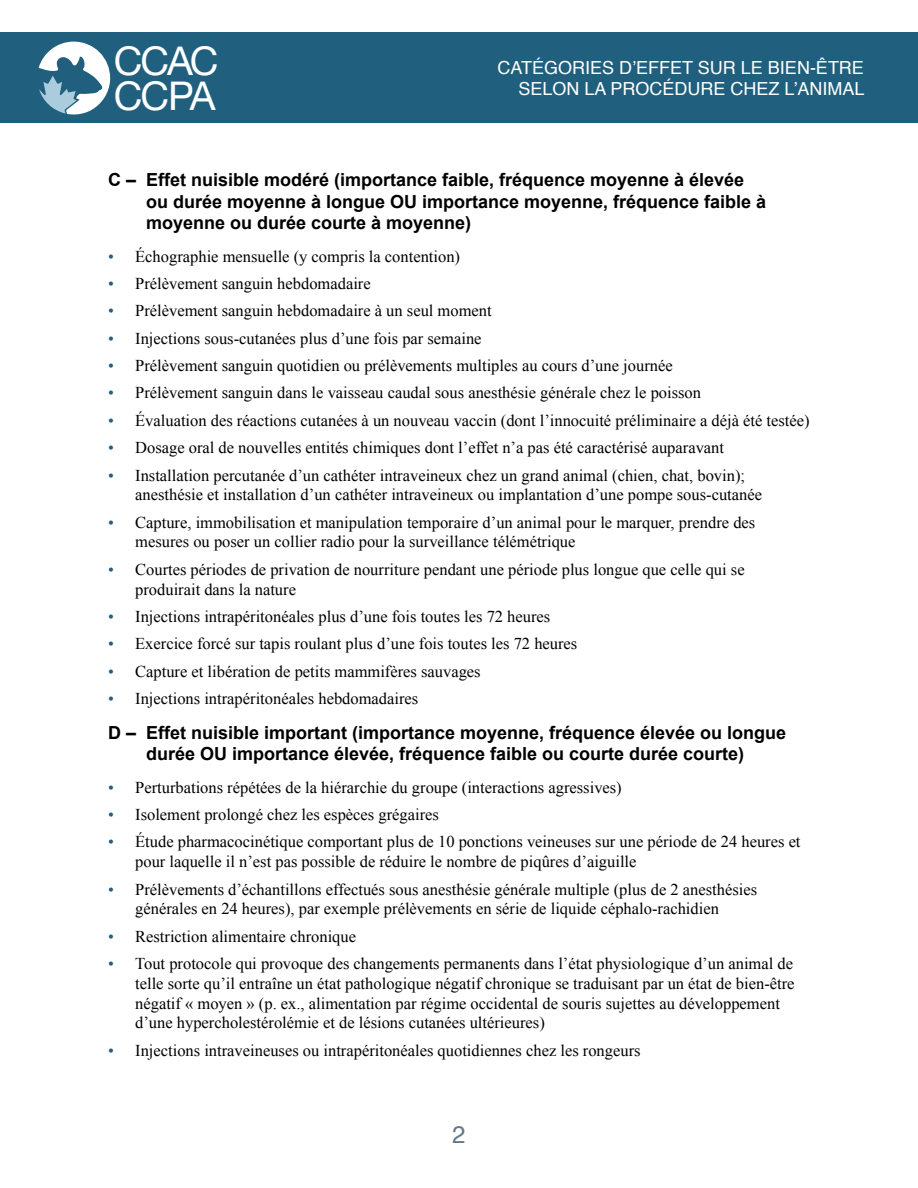
<style>
.page{position:relative;width:918px;height:1188px;background:#fff}
.page>*{position:absolute;margin:0;border:0;box-sizing:border-box;transform-origin:0 0}
.t1{font:39.75px/34.5px "Helvetica Neue";letter-spacing:-.05em;color:#fff}
.t2{font:24px "Helvetica";color:#678}
.t3{font:700 18px/21.6px "Arial";color:#000}
.t4{font:18px/21.6px "Helvetica";color:#fff;text-align:right}
.t5{font:16.5px/19.8px "Times New Roman";color:#000}
.s1{color:#205f7e}
</style>
<div class="page">
<div style="left:0;top:32px;width:918px;height:91px;background:#205f7e"></div>
<svg style="left:39px;top:42px;width:71px;height:73px"></svg>
<h1 class="t1" style="left:114px;top:46px;width:106px">CCAC<br>CCPA</h1>
<p class="t4" style="left:498px;top:57px;width:369px">CATÉGORIES D’EFFET SUR LE BIEN-ÊTRE<br>SELON LA PROCÉDURE CHEZ L’ANIMAL</p>
<p class="t3" style="left:146px;top:169px;width:622px;text-indent:-38px">C – Effet nuisible modéré (importance faible, fréquence moyenne à élevée ou durée moyenne à longue OU importance moyenne, fréquence faible à moyenne ou durée courte à moyenne)</p>
<p class="t5" style="left:108px;top:246px;width:353px"><span class="s1">•</span> Échographie mensuelle (y compris la contention)</p>
<p class="t5" style="left:108px;top:273px;width:264px"><span class="s1">•</span> Prélèvement sanguin hebdomadaire</p>
<p class="t5" style="left:108px;top:301px;width:385px"><span class="s1">•</span> Prélèvement sanguin hebdomadaire à un seul moment</p>
<p class="t5" style="left:108px;top:328px;width:375px"><span class="s1">•</span> Injections sous-cutanées plus d’une fois par semaine</p>
<p class="t5" style="left:108px;top:355px;width:566px"><span class="s1">•</span> Prélèvement sanguin quotidien ou prélèvements multiples au cours d’une journée</p>
<p class="t5" style="left:108px;top:383px;width:594px"><span class="s1">•</span> Prélèvement sanguin dans le vaisseau caudal sous anesthésie générale chez le poisson</p>
<p class="t5" style="left:108px;top:410px;width:703px"><span class="s1">•</span> Évaluation des réactions cutanées à un nouveau vaccin (dont l’innocuité préliminaire a déjà été testée)</p>
<p class="t5" style="left:108px;top:438px;width:617px"><span class="s1">•</span> Dosage oral de nouvelles entités chimiques dont l’effet n’a pas été caractérisé auparavant</p>
<p class="t5" style="left:135px;top:465px;width:628px;text-indent:-27px"><span class="s1">•</span> Installation percutanée d’un cathéter intraveineux chez un grand animal (chien, chat, bovin); anesthésie et installation d’un cathéter intraveineux ou implantation d’une pompe sous-cutanée</p>
<p class="t5" style="left:135px;top:512px;width:622px;text-indent:-27px"><span class="s1">•</span> Capture, immobilisation et manipulation temporaire d’un animal pour le marquer, prendre des mesures ou poser un collier radio pour la surveillance télémétrique</p>
<p class="t5" style="left:135px;top:559px;width:611px;text-indent:-27px"><span class="s1">•</span> Courtes périodes de privation de nourriture pendant une période plus longue que celle qui se produirait dans la nature</p>
<p class="t5" style="left:108px;top:606px;width:444px"><span class="s1">•</span> Injections intrapéritonéales plus d’une fois toutes les 72 heures</p>
<p class="t5" style="left:108px;top:634px;width:471px"><span class="s1">•</span> Exercice forcé sur tapis roulant plus d’une fois toutes les 72 heures</p>
<p class="t5" style="left:108px;top:661px;width:374px"><span class="s1">•</span> Capture et libération de petits mammifères sauvages</p>
<p class="t5" style="left:108px;top:688px;width:312px"><span class="s1">•</span> Injections intrapéritonéales hebdomadaires</p>
<p class="t3" style="left:108px;top:722px;width:679px;text-align:center">D – Effet nuisible important (importance moyenne, fréquence élevée ou longue durée OU importance élevée, fréquence faible ou courte durée courte)</p>
<p class="t5" style="left:108px;top:777px;width:515px"><span class="s1">•</span> Perturbations répétées de la hiérarchie du groupe (interactions agressives)</p>
<p class="t5" style="left:108px;top:804px;width:332px"><span class="s1">•</span> Isolement prolongé chez les espèces grégaires</p>
<p class="t5" style="left:135px;top:832px;width:667px;text-indent:-27px"><span class="s1">•</span> Étude pharmacocinétique comportant plus de 10 ponctions veineuses sur une période de 24 heures et pour laquelle il n’est pas possible de réduire le nombre de piqûres d’aiguille</p>
<p class="t5" style="left:135px;top:879px;width:623px;text-indent:-27px"><span class="s1">•</span> Prélèvements d’échantillons effectués sous anesthésie générale multiple (plus de 2 anesthésies générales en 24 heures), par exemple prélèvements en série de liquide céphalo-rachidien</p>
<p class="t5" style="left:108px;top:926px;width:249px"><span class="s1">•</span> Restriction alimentaire chronique</p>
<p class="t5" style="left:135px;top:953px;width:661px;text-indent:-27px"><span class="s1">•</span> Tout protocole qui provoque des changements permanents dans l’état physiologique d’un animal de telle sorte qu’il entraîne un état pathologique négatif chronique se traduisant par un état de bien-être négatif « moyen » (p. ex., alimentation par régime occidental de souris sujettes au développement d’une hypercholestérolémie et de lésions cutanées ultérieures)</p>
<p class="t5" style="left:108px;top:1040px;width:534px"><span class="s1">•</span> Injections intraveineuses ou intrapéritonéales quotidiennes chez les rongeurs</p>
<h2 class="t2" style="left:452px;top:1116px;width:15px">2</h2>
</div>
